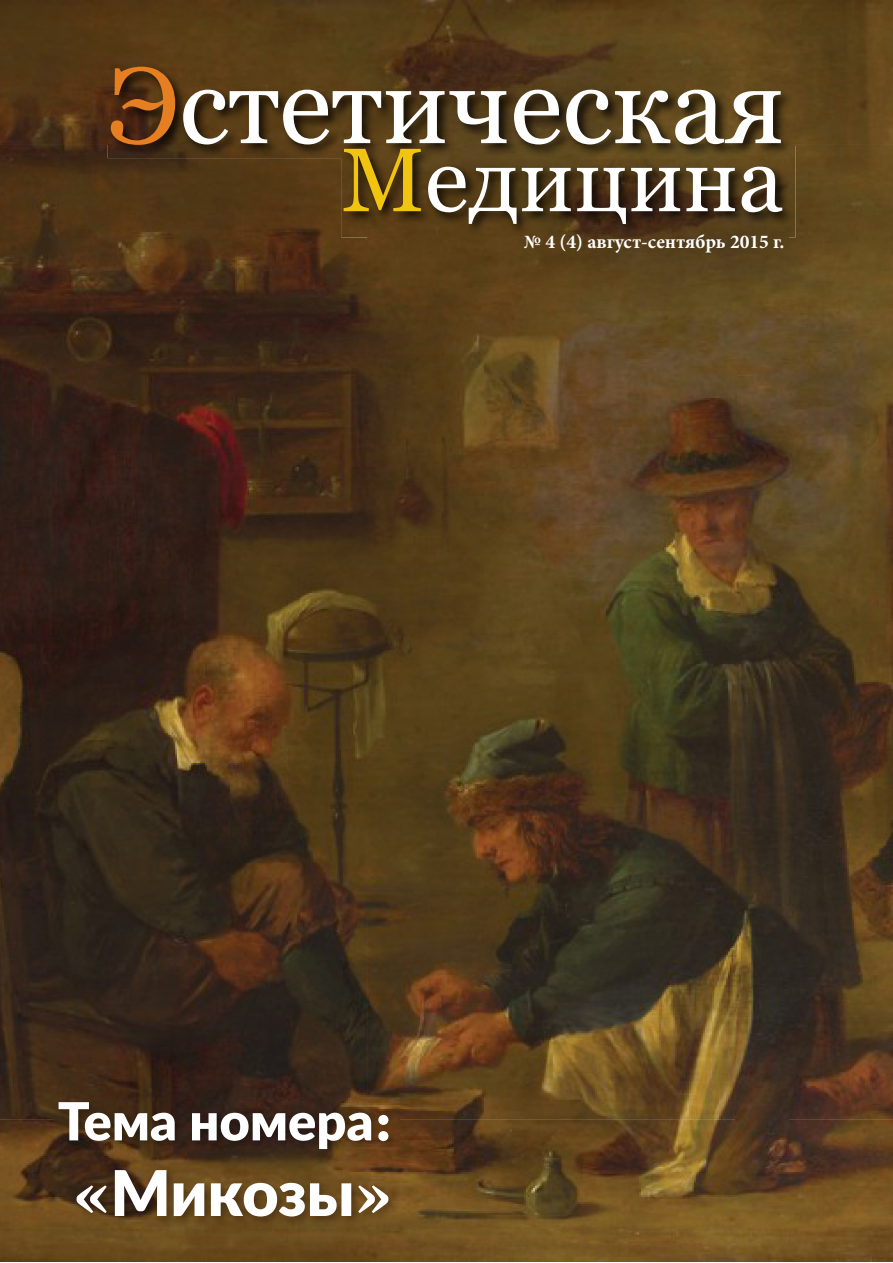
<style>
.page{position:relative;width:893px;height:1263px;background:#fff}
.page>*{position:absolute;margin:0;border:0;box-sizing:border-box;transform-origin:0 0}
.t1{font:108px "Georgia";color:#fff}
.t2{font:90px "Georgia";color:#fff}
.t3{font:900 63px "Lato";letter-spacing:-.005em;color:#fff}
.t4{font:900 52.5px "Lato";color:#fff}
.t5{font:700 19.5px "Minion Pro";color:#fff}
.s1{color:#e67e22}
.s2{color:#f1c40f}
.s3{font-family:"Georgia";font-weight:700}
</style>
<div class="page">
<img style="left:0;top:0;width:893px;height:1262px">
<img style="left:0;top:144px;width:367px;height:976px">
<img style="left:789px;top:144px;width:104px;height:976px">
<img style="left:367px;top:237px;width:422px;height:883px">
<img style="left:108px;top:64px;width:686px;height:94px">
<img style="left:341px;top:146px;width:454px;height:91px">
<img style="left:341px;top:146px;width:453px;height:12px">
<img style="left:54px;top:1098px;width:345px;height:130px">
<h1 class="t1" style="left:108px;top:41px;width:678px"><span class="s1">Э</span>стетическая</h1>
<h2 class="t2" style="left:341px;top:126px;width:443px"><span class="s2">М</span>едицина</h2>
<p class="t5" style="left:524px;top:228px;width:262px">№ 4 (4) август-сентябрь 2015 г.</p>
<h3 class="t4" style="left:58px;top:1082px;width:337px">Тема номера<span class="s3">:</span></h3>
<h3 class="t3" style="left:72px;top:1145px;width:322px"><span class="s3">«</span>Микозы<span class="s3">»</span></h3>
</div>
